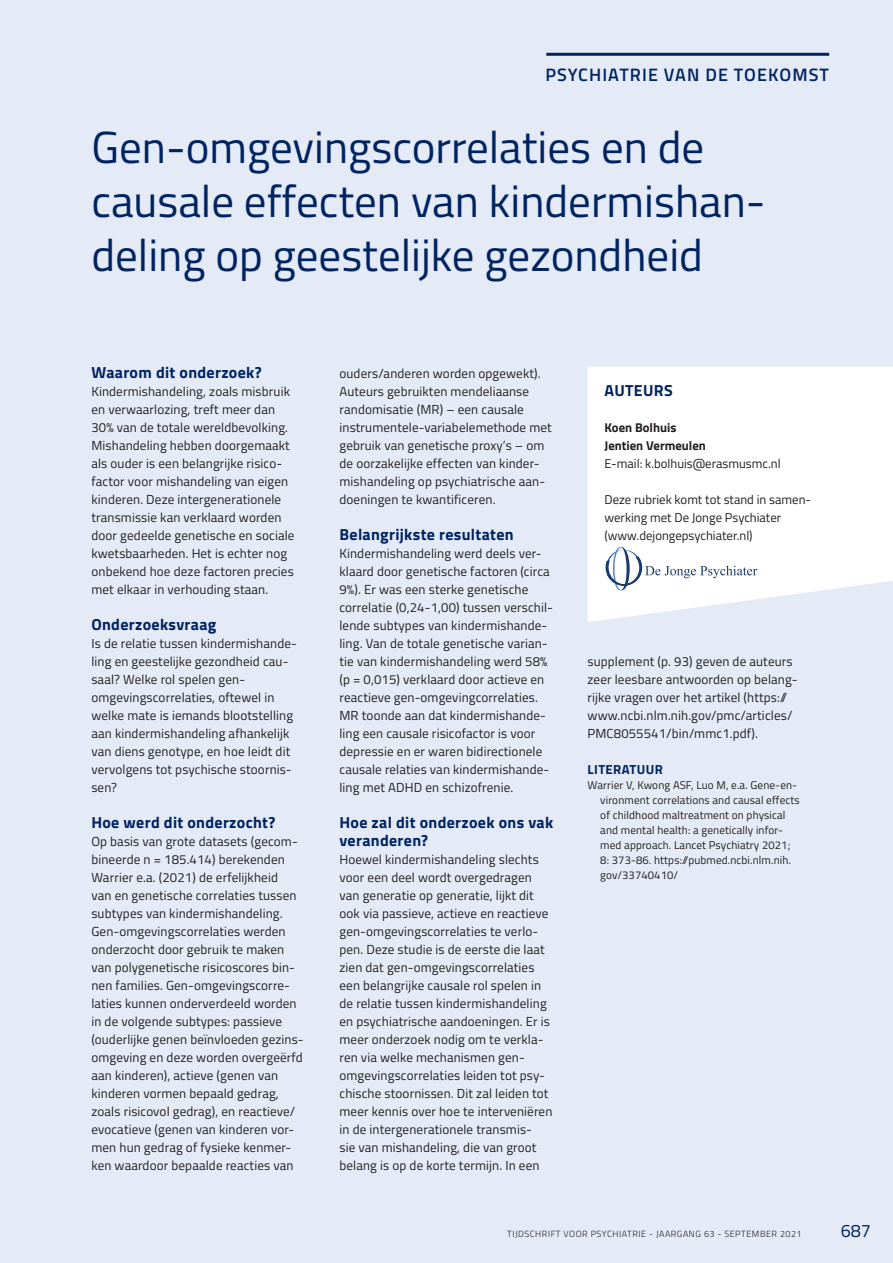
<style>
.page{position:relative;width:893px;height:1263px;background:#e4ebf6}
.page>*{position:absolute;margin:0;border:0;box-sizing:border-box;transform-origin:0 0}
.t1{font:45px/54px "Titillium Web";color:#002361}
.t2{font:600 18px "Titillium Web";letter-spacing:.06em;color:#002361}
.t3{font:18px "Titillium Web";color:#002361}
.t4{font:700 16.05px/18px "Titillium Web";letter-spacing:.02em;color:#002361}
.t5{font:13.2px/18px "Titillium Web";letter-spacing:.01em;color:#231f20}
.t6{font:700 13.2px "Titillium Web";letter-spacing:.03em;color:#002361}
.t7{font:12.75px/18px "Titillium Web";color:#231f20}
.t8{font:700 12.75px/18px "Titillium Web";color:#231f20}
.t9{font:11.25px/15px "Titillium Web";letter-spacing:.01em;color:#231f20}
.t10{font:300 9px "Titillium Web";letter-spacing:.06em;color:#231f20}
</style>
<div class="page">
<svg style="left:587px;top:367px;width:306px;height:255px;background:#fbfcfd"></svg>
<hr style="left:546px;top:53px;width:283px;height:3px;background:#002361">
<svg style="left:606px;top:547px;width:151px;height:43px;background:#e8ecf1"></svg>
<h2 class="t2" style="left:545px;top:61px;width:285px">PSYCHIATRIE VAN DE TOEKOMST</h2>
<h1 class="t1" style="left:91px;top:118px;width:676px">Gen-omgevingscorrelaties en de causale effecten van kindermishan&shy;deling op geestelijke gezondheid</h1>
<p class="t4" style="left:91px;top:363px;width:172px">Waarom dit onderzoek?</p>
<p class="t5" style="left:91px;top:382px;width:205px">Kindermishandeling, zoals misbruik en verwaarlozing, treft meer dan 30% van de totale wereldbevolking.<br>Mishandeling hebben doorgemaakt als ouder is een belangrijke risico&shy;factor voor mishandeling van eigen kinderen. Deze intergenerationele transmissie kan verklaard worden door gedeelde genetische en sociale kwetsbaarheden. Het is echter nog onbekend hoe deze factoren precies met elkaar in verhouding staan.</p>
<p class="t4" style="left:91px;top:615px;width:126px">Onderzoeksvraag</p>
<p class="t5" style="left:91px;top:634px;width:207px">Is de relatie tussen kindermishande&shy;ling en geestelijke gezondheid cau&shy;saal? Welke rol spelen gen&shy;omgevingscorrelaties, oftewel in welke mate is iemands blootstelling aan kindermishandeling afhankelijk van diens genotype, en hoe leidt dit vervolgens tot psychische stoornis&shy;sen?</p>
<p class="t4" style="left:91px;top:813px;width:185px">Hoe werd dit onderzocht?</p>
<p class="t5" style="left:91px;top:832px;width:213px">Op basis van grote datasets (gecom&shy;bineerde n = 185.414) berekenden Warrier e.a. (2021) de erfelijkheid<br>van en genetische correlaties tussen subtypes van kindermishandeling.<br>Gen-omgevingscorrelaties werden onderzocht door gebruik te maken van polygenetische risicoscores bin&shy;nen families. Gen-omgevingscorre&shy;laties kunnen onderverdeeld worden in de volgende subtypes: passieve (ouderlijke genen beïnvloeden gezins&shy;omgeving en deze worden overgeërfd aan kinderen), actieve (genen van kinderen vormen bepaald gedrag, zoals risicovol gedrag), en reactieve/ evocatieve (genen van kinderen vor&shy;men hun gedrag of fysieke kenmer&shy;ken waardoor bepaalde reacties van</p>
<p class="t5" style="left:339px;top:364px;width:214px">ouders/anderen worden opgewekt).<br>Auteurs gebruikten mendeliaanse randomisatie (MR) – een causale instrumentele-variabelemethode met gebruik van genetische proxy’s – om de oorzakelijke effecten van kinder&shy;mishandeling op psychiatrische aan&shy;doeningen te kwantificeren.</p>
<p class="t4" style="left:339px;top:525px;width:176px">Belangrijkste resultaten</p>
<p class="t5" style="left:339px;top:544px;width:215px">Kindermishandeling werd deels ver&shy;klaard door genetische factoren (circa 9%). Er was een sterke genetische correlatie (0,24-1,00) tussen verschil&shy;lende subtypes van kindermishande&shy;ling. Van de totale genetische varian&shy;tie van kindermishandeling werd 58% (p = 0,015) verklaard door actieve en reactieve gen-omgevingcorrelaties.<br>MR toonde aan dat kindermishande&shy;ling een causale risicofactor is voor depressie en er waren bidirectionele causale relaties van kindermishande&shy;ling met ADHD en schizofrenie.</p>
<p class="t4" style="left:339px;top:813px;width:215px">Hoe zal dit onderzoek ons vak veranderen?</p>
<p class="t5" style="left:339px;top:850px;width:214px">Hoewel kindermishandeling slechts voor een deel wordt overgedragen van generatie op generatie, lijkt dit ook via passieve, actieve en reactieve gen-omgevingscorrelaties te verlo&shy;pen. Deze studie is de eerste die laat zien dat gen-omgevingscorrelaties een belangrijke causale rol spelen in de relatie tussen kindermishandeling en psychiatrische aandoeningen. Er is meer onderzoek nodig om te verkla&shy;ren via welke mechanismen gen&shy;omgevingscorrelaties leiden tot psy&shy;chische stoornissen. Dit zal leiden tot meer kennis over hoe te interveniëren in de intergenerationele transmis-<br>sie van mishandeling, die van groot belang is op de korte termijn. In een</p>
<p class="t4" style="left:604px;top:381px;width:70px">AUTEURS</p>
<p class="t8" style="left:604px;top:418px;width:103px">Koen Bolhuis<br>Jentien Vermeulen</p>
<p class="t7" style="left:604px;top:454px;width:178px">E-mail: k.bolhuis@erasmusmc.nl</p>
<p class="t7" style="left:604px;top:490px;width:208px">Deze rubriek komt tot stand in samen&shy;werking met De Jonge Psychiater (www.dejongepsychiater.nl)</p>
<p class="t5" style="left:587px;top:652px;width:212px">supplement (p. 93) geven de auteurs zeer leesbare antwoorden op belang&shy;rijke vragen over het artikel (https:// www.ncbi.nlm.nih.gov/pmc/articles/ PMC8055541/bin/mmc1.pdf).</p>
<p class="t6" style="left:588px;top:759px;width:77px">LITERATUUR</p>
<p class="t9" style="left:600px;top:777px;width:201px;text-indent:-13px">Warrier V, Kwong ASF, Luo M, e.a. Gene-en&shy;vironment correlations and causal effects of childhood maltreatment on physical and mental health: a genetically infor&shy;med approach. Lancet Psychiatry 2021; 8: 373-86. https://pubmed.ncbi.nlm.nih. gov/33740410/</p>
<p class="t10" style="left:507px;top:1228px;width:296px">TIJDSCHRIFT VOOR PSYCHIATRIE - JAARGANG 63 - SEPTEMBER 2021</p>
<h2 class="t3" style="left:841px;top:1218px;width:32px">687</h2>
</div>
